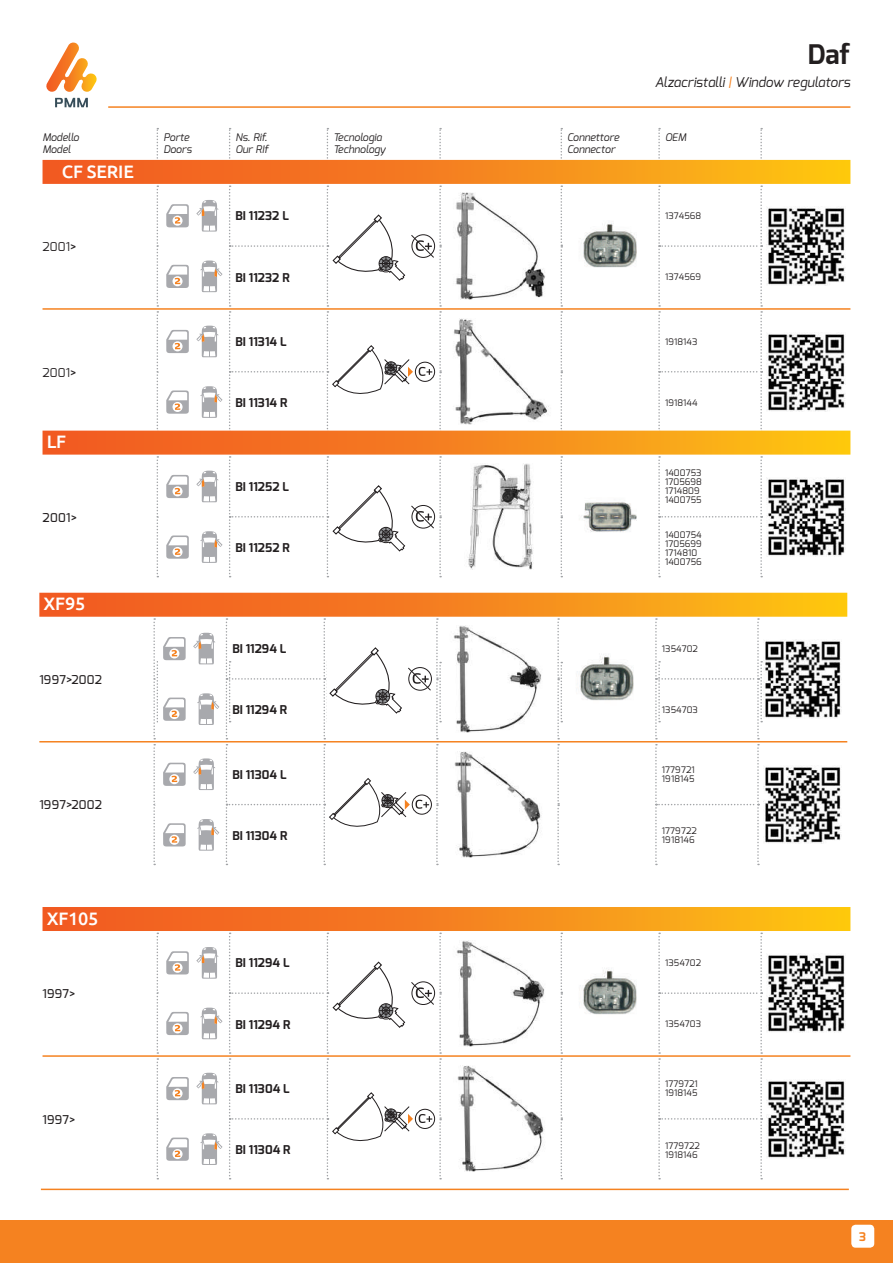
<style>
.page{position:relative;width:893px;height:1263px;background:#fff}
.page>*{position:absolute;margin:0;border:0;box-sizing:border-box;transform-origin:0 0}
.t1{font:700 27px "Exo";color:#231f20}
.t2{font:500 18px "Ubuntu";letter-spacing:-.01em;color:#fff}
.t3{font:italic 13.5px "Exo";color:#231f20}
.t4{font:700 12.15px "Exo";color:#231f20}
.t5{font:500 12.15px "Exo";letter-spacing:.02em;color:#231f20}
.t6{font:12.15px "Exo";letter-spacing:.01em;color:#231f20}
.t7{font:700 12px "Exo";color:#f58220}
.t8{font:italic 10.5px/12.6px "Exo";color:#231f20}
.t9{font:9px/9px "Exo";letter-spacing:.01em;color:#231f20}
.s1{color:#f58220}
.s2{font-weight:500}
</style>
<div class="page">
<hr style="left:108px;top:106px;width:742px;height:2px;background:#f58220">
<svg style="left:157px;top:128px;width:1px;height:32px"></svg>
<svg style="left:229px;top:128px;width:2px;height:32px"></svg>
<svg style="left:327px;top:128px;width:1px;height:32px"></svg>
<svg style="left:439px;top:128px;width:2px;height:32px"></svg>
<svg style="left:561px;top:128px;width:1px;height:32px"></svg>
<svg style="left:658px;top:128px;width:2px;height:32px"></svg>
<svg style="left:760px;top:128px;width:2px;height:32px"></svg>
<div style="left:43px;top:160px;width:807px;height:24px;background:linear-gradient(to right,#f04f25,#fcc015)"></div>
<svg style="left:166px;top:204px;width:23px;height:23px"></svg>
<svg style="left:196px;top:200px;width:23px;height:32px"></svg>
<img style="left:456px;top:193px;width:89px;height:106px">
<img style="left:583px;top:223px;width:54px;height:45px">
<img style="left:766px;top:208px;width:79px;height:77px">
<svg style="left:166px;top:265px;width:23px;height:23px"></svg>
<svg style="left:200px;top:261px;width:23px;height:31px"></svg>
<hr style="left:43px;top:308px;width:807px;height:2px;background:#f58220">
<svg style="left:157px;top:185px;width:1px;height:246px"></svg>
<svg style="left:561px;top:185px;width:1px;height:246px"></svg>
<svg style="left:658px;top:185px;width:104px;height:246px"></svg>
<svg style="left:166px;top:330px;width:23px;height:23px"></svg>
<svg style="left:196px;top:326px;width:23px;height:31px"></svg>
<svg style="left:229px;top:185px;width:212px;height:246px"></svg>
<img style="left:454px;top:319px;width:95px;height:106px">
<img style="left:766px;top:334px;width:79px;height:77px">
<svg style="left:166px;top:390px;width:23px;height:24px"></svg>
<svg style="left:200px;top:386px;width:23px;height:32px"></svg>
<div style="left:43px;top:431px;width:807px;height:24px;background:linear-gradient(to right,#f04f25,#fcc015)"></div>
<svg style="left:157px;top:456px;width:1px;height:121px"></svg>
<svg style="left:561px;top:456px;width:1px;height:121px"></svg>
<svg style="left:658px;top:456px;width:104px;height:121px"></svg>
<svg style="left:166px;top:475px;width:23px;height:23px"></svg>
<svg style="left:196px;top:471px;width:23px;height:31px"></svg>
<svg style="left:229px;top:456px;width:212px;height:121px"></svg>
<img style="left:468px;top:464px;width:65px;height:106px">
<img style="left:583px;top:502px;width:54px;height:30px">
<img style="left:766px;top:478px;width:79px;height:78px">
<svg style="left:166px;top:535px;width:23px;height:24px"></svg>
<svg style="left:200px;top:531px;width:23px;height:32px"></svg>
<div style="left:43px;top:907px;width:807px;height:24px;background:linear-gradient(to right,#f04f25,#fcc015)"></div>
<svg style="left:166px;top:951px;width:23px;height:23px"></svg>
<svg style="left:196px;top:947px;width:23px;height:32px"></svg>
<img style="left:457px;top:940px;width:88px;height:106px">
<img style="left:580px;top:968px;width:57px;height:47px">
<img style="left:766px;top:954px;width:79px;height:78px">
<svg style="left:166px;top:1012px;width:23px;height:23px"></svg>
<svg style="left:200px;top:1008px;width:23px;height:31px"></svg>
<hr style="left:43px;top:1055px;width:807px;height:2px;background:#f58220">
<svg style="left:157px;top:932px;width:1px;height:247px"></svg>
<svg style="left:561px;top:932px;width:1px;height:247px"></svg>
<svg style="left:658px;top:932px;width:104px;height:247px"></svg>
<svg style="left:166px;top:1077px;width:23px;height:23px"></svg>
<svg style="left:196px;top:1073px;width:23px;height:31px"></svg>
<svg style="left:229px;top:932px;width:212px;height:247px"></svg>
<img style="left:457px;top:1066px;width:88px;height:106px">
<img style="left:766px;top:1081px;width:79px;height:77px">
<svg style="left:166px;top:1137px;width:23px;height:24px"></svg>
<svg style="left:200px;top:1133px;width:23px;height:32px"></svg>
<div style="left:0;top:1220px;width:893px;height:43px;background:#f58220"></div>
<div style="left:851px;top:1225px;width:23px;height:23px;background:#fff;border-radius:4px"></div>
<svg style="left:46px;top:42px;width:51px;height:50px"></svg>
<svg style="left:55px;top:98px;width:33px;height:9px"></svg>
<div style="left:39px;top:593px;width:808px;height:24px;background:linear-gradient(to right,#f04e25,#fcbf15)"></div>
<svg style="left:193px;top:633px;width:22px;height:31px"></svg>
<img style="left:454px;top:626px;width:88px;height:106px">
<img style="left:577px;top:654px;width:57px;height:47px">
<img style="left:763px;top:639px;width:79px;height:79px">
<svg style="left:197px;top:693px;width:22px;height:32px"></svg>
<hr style="left:39px;top:741px;width:808px;height:1px;background:#f58220">
<svg style="left:557px;top:618px;width:5px;height:247px"></svg>
<svg style="left:655px;top:618px;width:107px;height:247px"></svg>
<svg style="left:193px;top:758px;width:22px;height:32px"></svg>
<svg style="left:226px;top:618px;width:215px;height:247px"></svg>
<img style="left:454px;top:752px;width:88px;height:106px">
<img style="left:763px;top:767px;width:79px;height:77px">
<svg style="left:153px;top:618px;width:33px;height:247px"></svg>
<svg style="left:197px;top:819px;width:22px;height:32px"></svg>
<hr style="left:41px;top:1188px;width:808px;height:2px;background:#f58220">
<h1 class="t1" style="left:808px;top:37px;width:44px">Daf</h1>
<h3 class="t3" style="left:655px;top:73px;width:197px">Alzacristalli <span class="s1">|</span> Window regulators</h3>
<p class="t8" style="left:43px;top:130px;width:38px">Modello<br>Model</p>
<p class="t8" style="left:163px;top:130px;width:30px">Porte<br>Doors</p>
<p class="t8" style="left:236px;top:130px;width:34px">Ns. Rif.<br>Our RIf</p>
<p class="t8" style="left:333px;top:130px;width:54px">Tecnologia<br>Technology</p>
<p class="t8" style="left:567px;top:130px;width:53px">Connettore<br>Connector</p>
<p class="t8" style="left:665px;top:130px;width:23px">OEM</p>
<h2 class="t2" style="left:62px;top:160px;width:74px">CF SERIE</h2>
<h3 class="t6" style="left:43px;top:239px;width:35px">2001<span class="s2">&gt;</span></h3>
<h3 class="t6" style="left:43px;top:365px;width:35px">2001<span class="s2">&gt;</span></h3>
<h2 class="t2" style="left:47px;top:431px;width:21px">LF</h2>
<h3 class="t5" style="left:43px;top:509px;width:36px">2001&gt;</h3>
<h2 class="t2" style="left:44px;top:593px;width:43px">XF95</h2>
<h3 class="t5" style="left:39px;top:671px;width:64px">1997&gt;2002</h3>
<h3 class="t5" style="left:39px;top:797px;width:64px">1997&gt;2002</h3>
<h2 class="t2" style="left:47px;top:907px;width:53px">XF105</h2>
<h3 class="t5" style="left:43px;top:986px;width:34px">1997&gt;</h3>
<h3 class="t5" style="left:43px;top:1111px;width:34px">1997&gt;</h3>
<h3 class="t4" style="left:236px;top:208px;width:55px">BI 11232 L</h3>
<p class="t9" style="left:665px;top:211px;width:38px">1374568</p>
<h3 class="t4" style="left:236px;top:269px;width:56px">BI 11232 R</h3>
<p class="t9" style="left:665px;top:273px;width:38px">1374569</p>
<h3 class="t4" style="left:236px;top:334px;width:53px">BI 11314 L</h3>
<p class="t9" style="left:665px;top:337px;width:34px">1918143</p>
<h3 class="t4" style="left:236px;top:395px;width:53px">BI 11314 R</h3>
<p class="t9" style="left:665px;top:398px;width:34px">1918144</p>
<h3 class="t4" style="left:236px;top:479px;width:55px">BI 11252 L</h3>
<h3 class="t4" style="left:236px;top:540px;width:56px">BI 11252 R</h3>
<p class="t9" style="left:665px;top:468px;width:38px">1400753<br>1705698<br>1714809<br>1400755</p>
<p class="t9" style="left:665px;top:530px;width:38px">1400754<br>1705699<br>1714810<br>1400756</p>
<h3 class="t4" style="left:232px;top:641px;width:56px">BI 11294 L</h3>
<p class="t9" style="left:662px;top:644px;width:38px">1354702</p>
<h3 class="t4" style="left:232px;top:702px;width:56px">BI 11294 R</h3>
<p class="t9" style="left:662px;top:705px;width:38px">1354703</p>
<h3 class="t4" style="left:232px;top:767px;width:56px">BI 11304 L</h3>
<p class="t9" style="left:662px;top:765px;width:34px">1779721<br>1918145</p>
<h3 class="t4" style="left:232px;top:828px;width:57px">BI 11304 R</h3>
<p class="t9" style="left:662px;top:826px;width:36px">1779722<br>1918146</p>
<h3 class="t4" style="left:236px;top:955px;width:56px">BI 11294 L</h3>
<p class="t9" style="left:665px;top:958px;width:38px">1354702</p>
<h3 class="t4" style="left:236px;top:1016px;width:56px">BI 11294 R</h3>
<p class="t9" style="left:665px;top:1020px;width:38px">1354703</p>
<h3 class="t4" style="left:236px;top:1081px;width:56px">BI 11304 L</h3>
<p class="t9" style="left:665px;top:1079px;width:34px">1779721<br>1918145</p>
<h3 class="t4" style="left:236px;top:1142px;width:57px">BI 11304 R</h3>
<p class="t9" style="left:665px;top:1141px;width:36px">1779722<br>1918146</p>
<h3 class="t7" style="left:859px;top:1228px;width:8px">3</h3>
</div>
